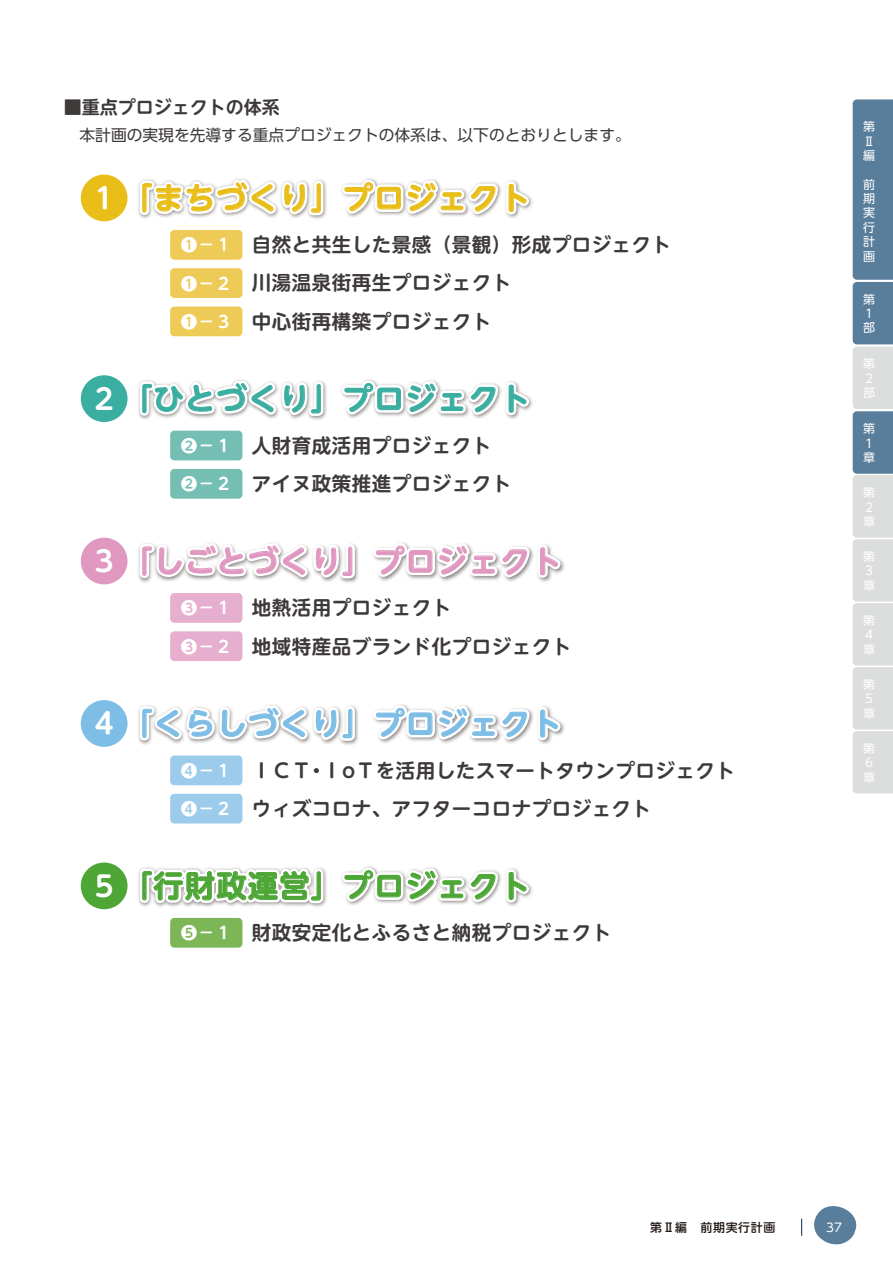
<style>
.page{position:relative;width:893px;height:1263px;background:#fff}
.page>*{position:absolute;margin:0;border:0;box-sizing:border-box;transform-origin:0 0}
.t1{font:700 30px "UD Shin M Go Pro De";letter-spacing:.05em;color:#e098c1}
.t2{font:700 30px "UD Shin M Go Pro De";letter-spacing:.05em;color:#7ebee6}
.t3{font:700 30px "UD Shin M Go Pro De";letter-spacing:.05em;color:#e9be19}
.t4{font:700 30px "UD Shin M Go Pro De";letter-spacing:.05em;color:#3aaea0}
.t5{font:700 30px "UD Shin M Go Pro De";letter-spacing:.05em;color:#4da635}
.t6{font:700 19.5px/38.2px "UD Shin M Go Pro De";letter-spacing:.025em;color:#3e3a39}
.t7{font:700 18px "UD Shin M Go Pro De";color:#3e3a39}
.t8{font:15.75px "UD Shin Go Pro";color:#3e3a39}
.t9{font:12px/14.4px "UD Shin Go Pro";color:#fff}
.t10{font:500 12px "UD Shin M Go Pro";letter-spacing:.05em;color:#221815}
.t11{font:12px "UD Shin M Go Pro";color:#fff}
.s1{font-size:28.35px;color:#fff}
.s2{font-size:16.5px;color:#fff}
</style>
<div class="page">
<svg style="left:814px;top:1206px;width:42px;height:38px"></svg>
<svg style="left:801px;top:1218px;width:1px;height:18px"></svg>
<svg style="left:853px;top:99px;width:40px;height:694px;background:#a3b4c1"></svg>
<div style="left:170px;top:230px;width:72px;height:30px;background:#eecb56;border-radius:4px"></div>
<svg style="left:138px;top:178px;width:188px;height:41px"></svg>
<svg style="left:341px;top:178px;width:191px;height:40px"></svg>
<div style="left:81px;top:175px;width:47px;height:46px;background:#e9be19;border-radius:50%"></div>
<div style="left:81px;top:375px;width:47px;height:47px;background:#3aaea0;border-radius:50%"></div>
<div style="left:81px;top:538px;width:47px;height:46px;background:#e098c1;border-radius:50%"></div>
<div style="left:170px;top:755px;width:72px;height:30px;background:#9ccbeb;border-radius:4px"></div>
<svg style="left:138px;top:234px;width:425px;height:511px"></svg>
<div style="left:170px;top:794px;width:72px;height:29px;background:#9ccbeb;border-radius:4px"></div>
<div style="left:81px;top:700px;width:47px;height:47px;background:#7ebee6;border-radius:50%"></div>
<div style="left:170px;top:918px;width:72px;height:30px;background:#7cb657;border-radius:4px"></div>
<svg style="left:138px;top:866px;width:394px;height:41px"></svg>
<div style="left:81px;top:862px;width:47px;height:47px;background:#4da635;border-radius:50%"></div>
<p class="t7" style="left:64px;top:92px;width:218px">■重点プロジェクトの体系</p>
<p class="t8" style="left:64px;top:122px;width:569px">　本計画の実現を先導する重点プロジェクトの体系は、以下のとおりとします。</p>
<h1 class="t3" style="left:95px;top:174px;width:437px"><span class="s1">1</span> 「まちづくり」プロジェクト</h1>
<p class="t6" style="left:181px;top:225px;width:492px"><span class="s2">❶－１</span> 自然と共生した景感（景観）形成プロジェクト<br><span class="s2">❶－２</span> 川湯温泉街再生プロジェクト<br><span class="s2">❶－３</span> 中心街再構築プロジェクト</p>
<h1 class="t4" style="left:95px;top:374px;width:437px"><span class="s1">2</span> 「ひとづくり」プロジェクト</h1>
<p class="t6" style="left:181px;top:425px;width:332px"><span class="s2">❷－１</span> 人財育成活用プロジェクト<br><span class="s2">❷－２</span> アイヌ政策推進プロジェクト</p>
<h1 class="t1" style="left:95px;top:537px;width:468px"><span class="s1">3</span> 「しごとづくり」プロジェクト</h1>
<p class="t6" style="left:181px;top:588px;width:392px"><span class="s2">❸－１</span> 地熱活用プロジェクト<br><span class="s2">❸－２</span> 地域特産品ブランド化プロジェクト</p>
<h1 class="t2" style="left:95px;top:699px;width:468px"><span class="s1">4</span> 「くらしづくり」プロジェクト</h1>
<p class="t6" style="left:181px;top:750px;width:556px"><span class="s2">❹－１</span> ＩＣＴ・ＩoＴを活用したスマートタウンプロジェクト<br><span class="s2">❹－２</span> ウィズコロナ、アフターコロナプロジェクト</p>
<h1 class="t5" style="left:95px;top:861px;width:437px"><span class="s1">5</span> 「行財政運営」プロジェクト</h1>
<p class="t6" style="left:181px;top:913px;width:432px"><span class="s2">❺－１</span> 財政安定化とふるさと納税プロジェクト</p>
<p class="t9" style="left:863px;top:119px;width:13px">第<br>Ⅱ編</p>
<p class="t9" style="left:863px;top:177px;width:13px;text-align:justify">前期実行計画</p>
<p class="t9" style="left:863px;top:291px;width:13px">第<br>１部</p>
<p class="t9" style="left:863px;top:356px;width:13px">第<br>２部</p>
<p class="t9" style="left:863px;top:421px;width:13px">第<br>１章</p>
<p class="t9" style="left:863px;top:485px;width:13px">第<br>２章</p>
<p class="t9" style="left:863px;top:549px;width:13px">第<br>３章</p>
<p class="t9" style="left:863px;top:613px;width:13px">第<br>４章</p>
<p class="t9" style="left:863px;top:677px;width:13px">第<br>５章</p>
<p class="t9" style="left:863px;top:741px;width:13px">第<br>６章</p>
<p class="t10" style="left:650px;top:1217px;width:127px">第Ⅱ編　前期実行計画</p>
<p class="t11" style="left:826px;top:1217px;width:17px">37</p>
</div>
